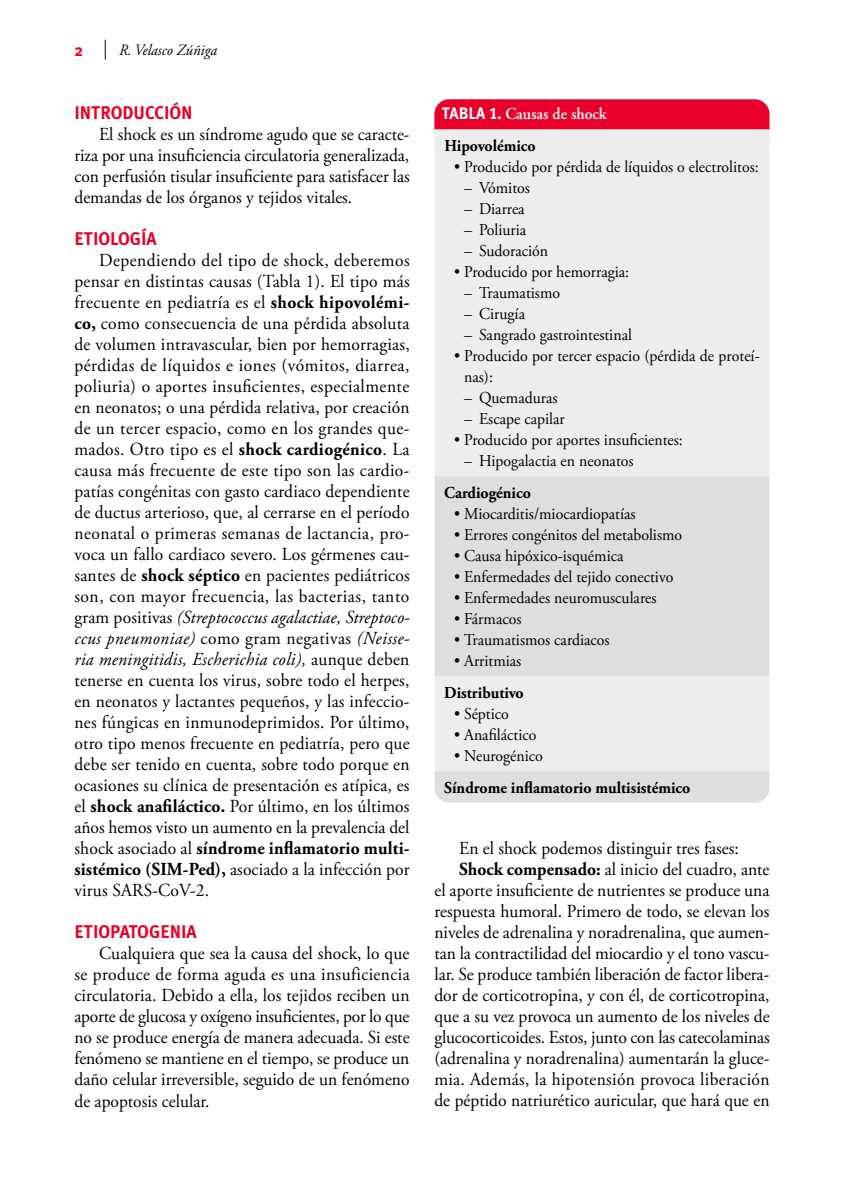
<style>
.page{position:relative;width:844px;height:1191px;background:#fff}
.page>*{position:absolute;margin:0;border:0;box-sizing:border-box;transform-origin:0 0}
.t1{font:18.38px/21px "Adobe Garamond Pro";color:#000;text-align:justify;scale:.95 1}
.t2{font:18.38px "Adobe Garamond Pro";letter-spacing:.02em;color:#000;scale:.95 1}
.t3{font:700 18.38px "Meta Plus";color:#e8002a;scale:.95 1}
.t4{font:16.62px/21px "Adobe Garamond Pro";color:#000;scale:.95 1}
.t5{font:700 16.62px "Adobe Garamond Pro";color:#000;scale:.95 1}
.t6{font:600 16.62px/32.6px "Adobe Garamond Pro";color:#fff;scale:.95 1}
.t7{font:700 16.62px "Meta Plus";color:#e8002a;scale:.95 1}
.t8{font:italic 15.75px "Adobe Garamond Pro";color:#000;scale:.95 1}
.s1{font-weight:700}
.s2{font-style:italic}
.s3{font-family:"Meta Plus Bold Caps";font-weight:400}
.s4{font-weight:700;color:#000}
</style>
<div class="page">
<svg style="left:105px;top:40px;width:1px;height:20px"></svg>
<div style="left:434px;top:99px;width:335px;height:30px;background:#e8002a"></div>
<div style="left:434px;top:129px;width:335px;height:347px;background:#eceded"></div>
<svg style="left:434px;top:476px;width:335px;height:326px;background:#e1e2e3"></svg>
<p class="t7" style="left:74px;top:40px;width:10px">2</p>
<p class="t8" style="left:119px;top:41px;width:105px">R. Velasco Zúñiga</p>
<p class="t3" style="left:74px;top:102px;width:126px">INTRODUCCIÓN</p>
<p class="t1" style="left:74px;top:124px;width:354px;text-indent:25px">El shock es un síndrome agudo que se caracte&shy;riza por una insuficiencia circulatoria generalizada, con perfusión tisular insuficiente para satisfacer las demandas de los órganos y tejidos vitales.</p>
<p class="t3" style="left:74px;top:228px;width:88px">ETIOLOGÍA</p>
<p class="t1" style="left:74px;top:250px;width:354px;text-indent:25px">Dependiendo del tipo de shock, deberemos pensar en distintas causas (Tabla 1). El tipo más frecuente en pediatría es el <span class="s1">shock hipovolémi&shy;co,</span> como consecuencia de una pérdida absoluta de volumen intravascular, bien por hemorragias, pérdidas de líquidos e iones (vómitos, diarrea, poliuria) o aportes insuficientes, especialmente en neonatos; o una pérdida relativa, por creación de un tercer espacio, como en los grandes que&shy;mados. Otro tipo es el <span class="s1">shock cardiogénico</span>. La causa más frecuente de este tipo son las cardio&shy;patías congénitas con gasto cardiaco dependiente de ductus arterioso, que, al cerrarse en el período neonatal o primeras semanas de lactancia, pro&shy;voca un fallo cardiaco severo. Los gérmenes cau&shy;santes de <span class="s1">shock séptico</span> en pacientes pediátricos son, con mayor frecuencia, las bacterias, tanto gram positivas <span class="s2">(Streptococcus agalactiae, Streptoco&shy;ccus pneumoniae)</span> como gram negativas <span class="s2">(Neisse&shy;ria meningitidis, Escherichia coli),</span> aunque deben tenerse en cuenta los virus, sobre todo el herpes, en neonatos y lactantes pequeños, y las infeccio&shy;nes fúngicas en inmunodeprimidos. Por último, otro tipo menos frecuente en pediatría, pero que debe ser tenido en cuenta, sobre todo porque en ocasiones su clínica de presentación es atípica, es el <span class="s1">shock anafiláctico.</span> Por último, en los últimos años hemos visto un aumento en la prevalencia del shock asociado al <span class="s1">síndrome inflamatorio multi&shy;sistémico (SIM-Ped),</span> asociado a la infección por virus SARS-CoV-2.</p>
<p class="t3" style="left:74px;top:921px;width:130px">ETIOPATOGENIA</p>
<p class="t1" style="left:74px;top:943px;width:354px;text-indent:25px">Cualquiera que sea la causa del shock, lo que se produce de forma aguda es una insuficiencia circulatoria. Debido a ella, los tejidos reciben un aporte de glucosa y oxígeno insuficientes, por lo que no se produce energía de manera adecuada. Si este fenómeno se mantiene en el tiempo, se produce un daño celular irreversible, seguido de un fenómeno de apoptosis celular.</p>
<p class="t6" style="left:441px;top:97px;width:175px"><span class="s3">TABLA 1.</span> Causas de shock<br><span class="s4">Hipovolémico</span></p>
<p class="t4" style="left:454px;top:157px;width:322px">• Producido por pérdida de líquidos o electrolitos:</p>
<p class="t4" style="left:464px;top:178px;width:71px">– Vómitos</p>
<p class="t4" style="left:464px;top:199px;width:65px">– Diarrea</p>
<p class="t4" style="left:464px;top:220px;width:67px">– Poliuria</p>
<p class="t4" style="left:464px;top:241px;width:90px">– Sudoración</p>
<p class="t4" style="left:454px;top:262px;width:185px">• Producido por hemorragia:</p>
<p class="t4" style="left:464px;top:283px;width:102px">– Traumatismo</p>
<p class="t4" style="left:464px;top:304px;width:66px">– Cirugía</p>
<p class="t4" style="left:464px;top:325px;width:178px">– Sangrado gastrointestinal</p>
<p class="t4" style="left:464px;top:346px;width:312px;text-indent:-10px">• Producido por tercer espacio (pérdida de proteí&shy;nas):</p>
<p class="t4" style="left:464px;top:388px;width:100px">– Quemaduras</p>
<p class="t4" style="left:464px;top:409px;width:107px">– Escape capilar</p>
<p class="t4" style="left:454px;top:430px;width:242px">• Producido por aportes insuficientes:</p>
<p class="t4" style="left:464px;top:451px;width:180px">– Hipogalactia en neonatos</p>
<p class="t5" style="left:444px;top:483px;width:93px">Cardiogénico</p>
<p class="t4" style="left:454px;top:504px;width:192px">• Miocarditis/miocardiopatías</p>
<p class="t4" style="left:454px;top:525px;width:241px">• Errores congénitos del metabolismo</p>
<p class="t4" style="left:454px;top:546px;width:179px">• Causa hipóxico-isquémica</p>
<p class="t4" style="left:454px;top:567px;width:232px">• Enfermedades del tejido conectivo</p>
<p class="t4" style="left:454px;top:588px;width:214px">• Enfermedades neuromusculares</p>
<p class="t4" style="left:454px;top:609px;width:72px">• Fármacos</p>
<p class="t4" style="left:454px;top:630px;width:165px">• Traumatismos cardiacos</p>
<p class="t4" style="left:454px;top:651px;width:72px">• Arritmias</p>
<p class="t5" style="left:444px;top:683px;width:85px">Distributivo</p>
<p class="t4" style="left:454px;top:704px;width:59px">• Séptico</p>
<p class="t4" style="left:454px;top:725px;width:88px">• Anafiláctico</p>
<p class="t4" style="left:454px;top:746px;width:95px">• Neurogénico</p>
<p class="t5" style="left:444px;top:778px;width:260px">Síndrome inflamatorio multisistémico</p>
<p class="t1" style="left:459px;top:838px;width:296px">En el shock podemos distinguir tres fases:</p>
<p class="t1" style="left:459px;top:859px;width:328px"><span class="s1">Shock compensado:</span> al inicio del cuadro, ante</p>
<p class="t1" style="left:434px;top:880px;width:354px">el aporte insuficiente de nutrientes se produce una</p>
<p class="t1" style="left:434px;top:901px;width:354px">respuesta humoral. Primero de todo, se elevan los</p>
<p class="t1" style="left:434px;top:922px;width:354px">niveles de adrenalina y noradrenalina, que aumen-</p>
<p class="t1" style="left:434px;top:943px;width:354px">tan la contractilidad del miocardio y el tono vascu-</p>
<p class="t1" style="left:434px;top:964px;width:354px">lar. Se produce también liberación de factor libera-</p>
<p class="t1" style="left:434px;top:985px;width:354px">dor de corticotropina, y con él, de corticotropina,</p>
<p class="t1" style="left:434px;top:1006px;width:354px">que a su vez provoca un aumento de los niveles de</p>
<p class="t1" style="left:434px;top:1027px;width:354px">glucocorticoides. Estos, junto con las catecolaminas</p>
<p class="t1" style="left:434px;top:1048px;width:354px">(adrenalina y noradrenalina) aumentarán la gluce-</p>
<p class="t2" style="left:434px;top:1068px;width:354px">mia. Además, la hipotensión provoca liberación</p>
<p class="t1" style="left:434px;top:1090px;width:354px">de péptido natriurético auricular, que hará que en</p>
</div>
